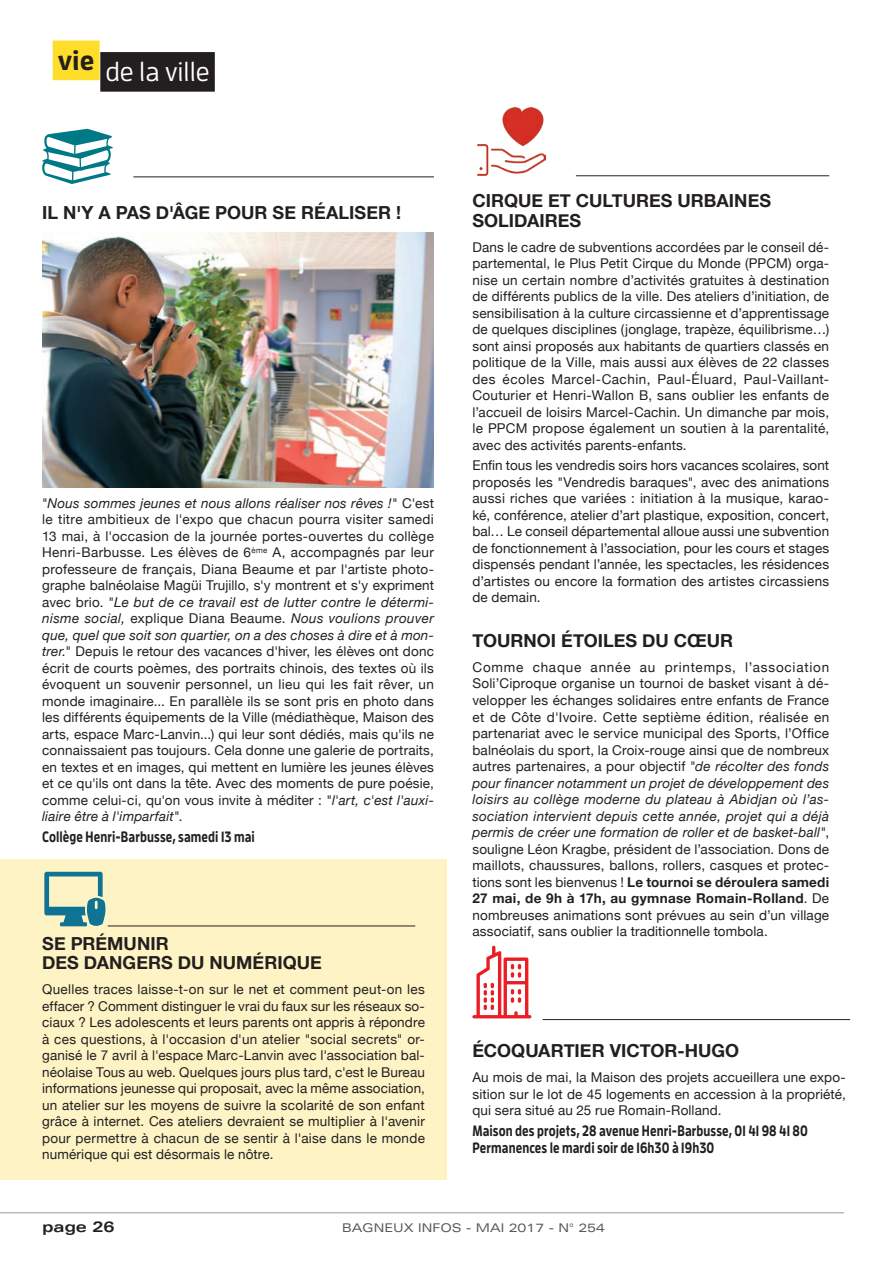
<style>
.page{position:relative;width:893px;height:1263px;background:#fff}
.page>*{position:absolute;margin:0;border:0;box-sizing:border-box;transform-origin:0 0}
.t1{font:500 27px "Enzo OT";color:#fff}
.titre_vie_de_la_vill{font:700 18px/19.5px "Helvetica Neue";color:#231f20}
.INFOS_vie_de_la_vill{font:700 15px "Enzo OT";letter-spacing:.01em;color:#231f20;scale:.8 1}
.t2{font:700 expanded 15px "Univers";color:#231f20}
.texte_vie_de_la_vill{font:13.5px/16.5px "Helvetica Neue";letter-spacing:.01em;color:#231f20;text-align:justify}
.t3{font:expanded 12px "Univers";color:#57585a}
.s1{font-style:italic}
.s2{font-weight:700}
</style>
<div class="page">
<hr style="left:0;top:1212px;width:844px;height:1px;background:#beb8b6">
<div style="left:53px;top:41px;width:47px;height:39px;background:#fedd2b"></div>
<div style="left:100px;top:52px;width:115px;height:40px;background:#231f20"></div>
<div style="left:0;top:859px;width:446px;height:320px;background:#fef3c4"></div>
<hr style="left:133px;top:176px;width:301px;height:1px;background:#231f20">
<hr style="left:576px;top:175px;width:253px;height:1px;background:#231f20">
<hr style="left:543px;top:1019px;width:307px;height:1px;background:#231f20">
<hr style="left:108px;top:925px;width:307px;height:1px;background:#231f20">
<svg style="left:42px;top:129px;width:71px;height:55px"></svg>
<img style="left:43px;top:232px;width:390px;height:256px">
<img style="left:478px;top:107px;width:67px;height:68px">
<svg style="left:44px;top:872px;width:62px;height:54px"></svg>
<svg style="left:472px;top:946px;width:59px;height:72px"></svg>
<h1 class="t1" style="left:58px;top:56px;width:153px"><sup>vie</sup> de la ville</h1>
<p class="titre_vie_de_la_vill" style="left:42px;top:202px;width:361px">IL N'Y A PAS D'ÂGE POUR SE RÉALISER !</p>
<p class="texte_vie_de_la_vill" style="left:42px;top:495px;width:393px">"<span class="s1">Nous sommes jeunes et nous allons réaliser nos rêves !</span>" C'est le titre ambitieux de l'expo que chacun pourra visiter samedi 13 mai, à l'occasion de la journée portes-ouvertes du collège Henri-Barbusse. Les élèves de 6<sup>ème</sup> A, accompagnés par leur professeure de français, Diana Beaume et par l'artiste photo&shy;graphe balnéolaise Magüi Trujillo, s'y montrent et s'y expriment avec brio. "<span class="s1">Le but de ce travail est de lutter contre le détermi&shy;nisme social,</span> explique Diana Beaume. <span class="s1">Nous voulions prouver que, quel que soit son quartier, on a des choses à dire et à mon&shy;trer.</span>" Depuis le retour des vacances d'hiver, les élèves ont donc écrit de courts poèmes, des portraits chinois, des textes où ils évoquent un souvenir personnel, un lieu qui les fait rêver, un monde imaginaire... En parallèle ils se sont pris en photo dans les différents équipements de la Ville (médiathèque, Maison des arts, espace Marc-Lanvin...) qui leur sont dédiés, mais qu'ils ne connaissaient pas toujours. Cela donne une galerie de portraits, en textes et en images, qui mettent en lumière les jeunes élèves et ce qu'ils ont dans la tête. Avec des moments de pure poésie, comme celui-ci, qu'on vous invite à méditer : "<span class="s1">l'art, c'est l'auxi&shy;liaire être à l'imparfait</span>".</p>
<p class="INFOS_vie_de_la_vill" style="left:42px;top:828px;width:267px">Collège Henri-Barbusse, samedi 13 mai</p>
<p class="titre_vie_de_la_vill" style="left:42px;top:933px;width:281px">SE PRÉMUNIR<br>DES DANGERS DU NUMÉRIQUE</p>
<p class="texte_vie_de_la_vill" style="left:42px;top:981px;width:384px">Quelles traces laisse-t-on sur le net et comment peut-on les effacer ? Comment distinguer le vrai du faux sur les réseaux so&shy;ciaux ? Les adolescents et leurs parents ont appris à répondre à ces questions, à l'occasion d'un atelier "social secrets" or&shy;ganisé le 7 avril à l'espace Marc-Lanvin avec l'association bal&shy;néolaise Tous au web. Quelques jours plus tard, c'est le Bureau informations jeunesse qui proposait, avec la même association, un atelier sur les moyens de suivre la scolarité de son enfant grâce à internet. Ces ateliers devraient se multiplier à l'avenir pour permettre à chacun de se sentir à l'aise dans le monde numérique qui est désormais le nôtre.</p>
<p class="titre_vie_de_la_vill" style="left:472px;top:191px;width:300px">CIRQUE ET CULTURES URBAINES<br>SOLIDAIRES</p>
<p class="texte_vie_de_la_vill" style="left:472px;top:238px;width:358px">Dans le cadre de subventions accordées par le conseil dé&shy;partemental, le Plus Petit Cirque du Monde (PPCM) orga&shy;nise un certain nombre d’activités gratuites à destination de différents publics de la ville. Des ateliers d’initiation, de sensibilisation à la culture circassienne et d’apprentissage de quelques disciplines (jonglage, trapèze, équilibrisme…) sont ainsi proposés aux habitants de quartiers classés en politique de la Ville, mais aussi aux élèves de 22 classes des écoles Marcel-Cachin, Paul-Éluard, Paul-Vaillant-Couturier et Henri-Wallon B, sans oublier les enfants de l’accueil de loisirs Marcel-Cachin. Un dimanche par mois, le PPCM propose également un soutien à la parentalité, avec des activités parents-enfants.</p>
<p class="texte_vie_de_la_vill" style="left:472px;top:457px;width:358px">Enfin tous les vendredis soirs hors vacances scolaires, sont proposés les "Vendredis baraques", avec des animations aussi riches que variées : initiation à la musique, karao&shy;ké, conférence, atelier d’art plastique, exposition, concert, bal… Le conseil départemental alloue aussi une subvention de fonctionnement à l’association, pour les cours et stages dispensés pendant l’année, les spectacles, les résidences d’artistes ou encore la formation des artistes circassiens de demain.</p>
<p class="titre_vie_de_la_vill" style="left:472px;top:630px;width:262px">TOURNOI ÉTOILES DU CŒUR</p>
<p class="texte_vie_de_la_vill" style="left:472px;top:659px;width:358px">Comme chaque année au printemps, l’association Soli’Ciproque organise un tournoi de basket visant à dé&shy;velopper les échanges solidaires entre enfants de France et de Côte d'Ivoire. Cette septième édition, réalisée en partenariat avec le service municipal des Sports, l’Office balnéolais du sport, la Croix-rouge ainsi que de nombreux autres partenaires, a pour objectif "<span class="s1">de récolter des fonds pour financer notamment un projet de développement des loisirs au collège moderne du plateau à Abidjan où l’as&shy;sociation intervient depuis cette année, projet qui a déjà permis de créer une formation de roller et de basket-ball"</span>, souligne Léon Kragbe, président de l’association. Dons de maillots, chaussures, ballons, rollers, casques et protec&shy;tions sont les bienvenus ! <span class="s2">Le tournoi se déroulera samedi 27 mai, de 9h à 17h, au gymnase Romain-Rolland</span>. De nombreuses animations sont prévues au sein d’un village associatif, sans oublier la traditionnelle tombola.</p>
<p class="titre_vie_de_la_vill" style="left:472px;top:1041px;width:268px">ÉCOQUARTIER VICTOR-HUGO</p>
<p class="texte_vie_de_la_vill" style="left:472px;top:1069px;width:375px">Au mois de mai, la Maison des projets accueillera une expo&shy;sition sur le lot de 45 logements en accession à la propriété, qui sera situé au 25 rue Romain-Rolland.</p>
<p class="INFOS_vie_de_la_vill" style="left:472px;top:1122px;width:421px">Maison des projets, 28 avenue Henri-Barbusse, 01 41 98 41 80</p>
<p class="INFOS_vie_de_la_vill" style="left:472px;top:1138px;width:304px">Permanences le mardi soir de 16h30 à 19h30</p>
<p class="t2" style="left:43px;top:1218px;width:74px">page 26</p>
<p class="t3" style="left:342px;top:1221px;width:264px">BAGNEUX INFOS - MAI 2017 - N° 254</p>
</div>
